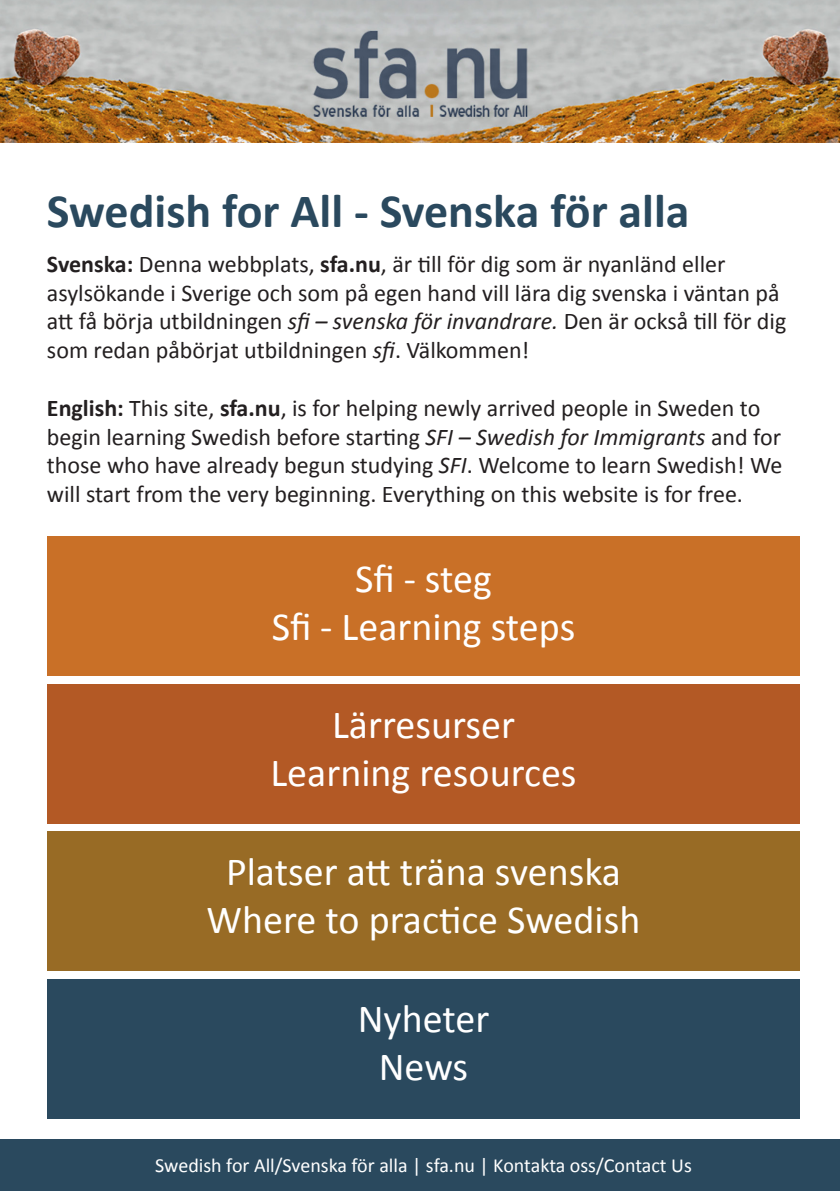
<style>
.page{position:relative;width:840px;height:1191px;background:#fff}
.page>*{position:absolute;margin:0;border:0;box-sizing:border-box;transform-origin:0 0}
.t1{font:700 48px "Calibri";color:#2a495e}
.t2{font:40px "Calibri";color:#fff}
.t3{font:24px/28.8px "Calibri";color:#231f20}
.t4{font:20px "Calibri";color:#fff}
.s1{font-weight:700}
.s2{font-style:italic}
</style>
<div class="page">
<img style="left:0;top:0;width:839px;height:143px">
<div style="left:47px;top:536px;width:752px;height:140px;background:#c97027"></div>
<div style="left:47px;top:684px;width:752px;height:139px;background:#b35925"></div>
<div style="left:47px;top:831px;width:752px;height:140px;background:#986b25"></div>
<div style="left:47px;top:978px;width:752px;height:140px;background:#2a495e"></div>
<div style="left:0;top:1140px;width:839px;height:51px;background:#2a495e"></div>
<p class="t1" style="left:47px;top:180px;width:644px">Swedish for All - Svenska för alla</p>
<p class="t3" style="left:47px;top:249px;width:740px"><span class="s1">Svenska:</span> Denna webbplats, <span class="s1">sfa.nu</span>, är till för dig som är nyanländ eller asylsökande i Sverige och som på egen hand vill lära dig svenska i väntan på att få börja utbildningen <span class="s2">sfi – svenska för invandrare.</span> Den är också till för dig som redan påbörjat utbildningen <span class="s2">sfi</span>. Välkommen!</p>
<p class="t3" style="left:47px;top:393px;width:736px"><span class="s1">English:</span> This site, <span class="s1">sfa.nu</span>, is for helping newly arrived people in Sweden to begin learning Swedish before starting <span class="s2">SFI – Swedish for Immigrants</span> and for those who have already begun studying <span class="s2">SFI</span>. Welcome to learn Swedish! We will start from the very beginning. Everything on this website is for free.</p>
<p class="t2" style="left:355px;top:554px;width:138px">Sfi - steg</p>
<p class="t2" style="left:271px;top:602px;width:305px">Sfi - Learning steps</p>
<p class="t2" style="left:332px;top:699px;width:184px">Lärresurser</p>
<p class="t2" style="left:270px;top:747px;width:307px">Learning resources</p>
<p class="t2" style="left:226px;top:846px;width:396px">Platser att träna svenska</p>
<p class="t2" style="left:206px;top:894px;width:435px">Where to practice Swedish</p>
<p class="t2" style="left:357px;top:993px;width:133px">Nyheter</p>
<p class="t2" style="left:378px;top:1041px;width:91px">News</p>
<p class="t4" style="left:155px;top:1152px;width:538px">Swedish for All/Svenska för alla | sfa.nu | Kontakta oss/Contact Us</p>
</div>
